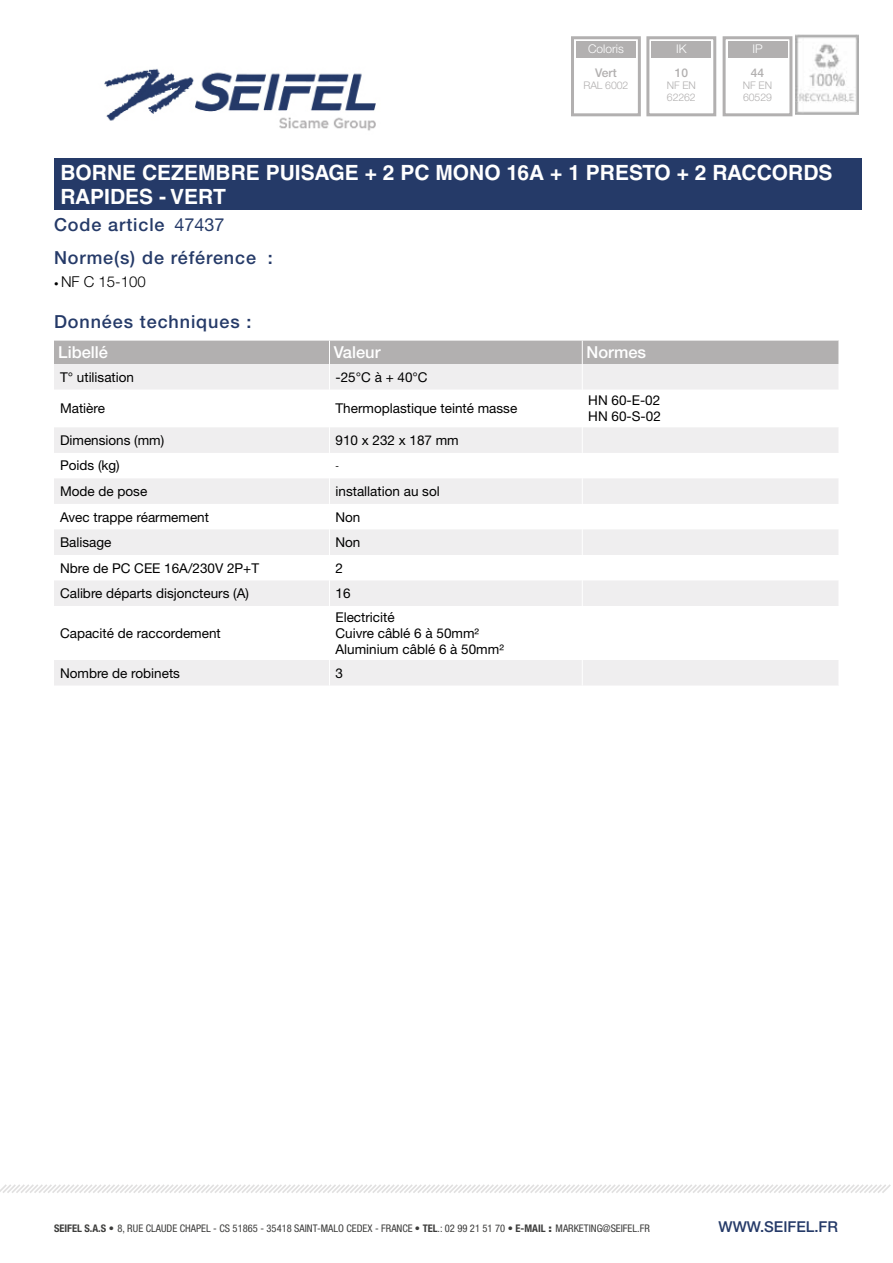
<style>
.page{position:relative;width:893px;height:1263px;background:#fff}
.page>*{position:absolute;margin:0;border:0;box-sizing:border-box;transform-origin:0 0}
.t1{font:700 21px/24px "Helvetica LT Std";color:#fff}
.t2{font:500 18px "Helvetica Neue LT Std";letter-spacing:.05em;color:#253a68}
.t3{font:18px "Helvetica Neue LT Std";color:#253a68}
.t4{font:500 16.5px "Helvetica Neue LT Std";color:#fff}
.t5{font:500 15px "Helvetica Neue LT Std";color:#253a68}
.t6{font:300 15px "Helvetica Neue LT Std";color:#000}
.t7{font:13.5px/16.2px "Helvetica Neue LT Std";color:#000}
.t8{font:300 12px "Helvetica Neue LT Std";color:#fff}
.t9{font:500 12px "Helvetica Neue LT Std";color:#b2b0b0}
.t10{font:condensed 10.5px "Helvetica Neue LT Std";color:#3c3c3b}
.t11{font:300 10.5px/12px "Helvetica Neue LT Std";letter-spacing:-.01em;color:#b2b0b0}
.t12{font:9px "Helvetica Neue LT Std";color:#000}
.s1{font-size:9px}
.s2{font-weight:700}
.s3{font-weight:900;font-stretch:normal}
</style>
<div class="page">
<img style="left:104px;top:68px;width:272px;height:63px">
<svg style="left:0;top:1184px;width:891px;height:9px"></svg>
<div style="left:54px;top:158px;width:807px;height:52px;background:#253a68"></div>
<img style="left:796px;top:35px;width:63px;height:80px">
<div style="left:576px;top:41px;width:60px;height:17px;background:#b2b0b0"></div>
<div style="left:571px;top:36px;width:70px;height:80px;border:3px solid #b2b0b0"></div>
<div style="left:652px;top:41px;width:59px;height:17px;background:#b2b0b0"></div>
<div style="left:646px;top:36px;width:70px;height:80px;border:3px solid #b2b0b0"></div>
<div style="left:728px;top:41px;width:59px;height:17px;background:#b2b0b0"></div>
<div style="left:723px;top:36px;width:69px;height:80px;border:3px solid #b2b0b0"></div>
<svg style="left:54px;top:427px;width:784px;height:258px"></svg>
<svg style="left:329px;top:427px;width:1px;height:179px"></svg>
<svg style="left:582px;top:427px;width:1px;height:179px"></svg>
<hr style="left:329px;top:606px;width:1px;height:54px;background:#fff">
<hr style="left:582px;top:606px;width:1px;height:54px;background:#fff">
<svg style="left:329px;top:660px;width:1px;height:25px"></svg>
<svg style="left:582px;top:660px;width:1px;height:25px"></svg>
<svg style="left:54px;top:341px;width:785px;height:48px;background:#d1d0d0"></svg>
<p class="t8" style="left:588px;top:41px;width:37px">Coloris</p>
<p class="t9" style="left:595px;top:66px;width:23px">Vert</p>
<p class="t11" style="left:583px;top:79px;width:46px">RAL 6002</p>
<p class="t8" style="left:676px;top:41px;width:12px">IK</p>
<p class="t9" style="left:675px;top:66px;width:15px">10</p>
<p class="t11" style="left:667px;top:79px;width:31px">NF EN<br>62262</p>
<p class="t8" style="left:752px;top:41px;width:12px">IP</p>
<p class="t9" style="left:751px;top:66px;width:15px">44</p>
<p class="t11" style="left:743px;top:79px;width:31px">NF EN<br>60529</p>
<h1 class="t1" style="left:60px;top:160px;width:774px">BORNE CEZEMBRE PUISAGE + 2 PC MONO 16A + 1 PRESTO + 2 RACCORDS<br>RAPIDES - VERT</h1>
<h2 class="t3" style="left:174px;top:214px;width:52px">47437</h2>
<h2 class="t2" style="left:54px;top:214px;width:112px">Code article</h2>
<h2 class="t2" style="left:54px;top:247px;width:220px">Norme(s) de référence :</h2>
<p class="t6" style="left:54px;top:272px;width:93px"><span class="s1">•</span> NF C 15-100</p>
<h2 class="t2" style="left:54px;top:311px;width:199px">Données techniques :</h2>
<p class="t4" style="left:58px;top:342px;width:51px">Libellé</p>
<p class="t4" style="left:334px;top:342px;width:48px">Valeur</p>
<p class="t4" style="left:586px;top:342px;width:61px">Normes</p>
<p class="t7" style="left:60px;top:368px;width:76px">T° utilisation</p>
<p class="t7" style="left:335px;top:368px;width:94px">-25°C à + 40°C</p>
<p class="t7" style="left:60px;top:400px;width:47px">Matière</p>
<p class="t7" style="left:335px;top:400px;width:183px">Thermoplastique teinté masse</p>
<p class="t7" style="left:588px;top:392px;width:74px">HN 60-E-02<br>HN 60-S-02</p>
<p class="t7" style="left:60px;top:432px;width:106px">Dimensions (mm)</p>
<p class="t7" style="left:335px;top:432px;width:125px">910 x 232 x 187 mm</p>
<p class="t7" style="left:60px;top:457px;width:61px">Poids (kg)</p>
<p class="t12" style="left:335px;top:460px;width:5px">-</p>
<p class="t7" style="left:60px;top:483px;width:89px">Mode de pose</p>
<p class="t7" style="left:335px;top:483px;width:106px">installation au sol</p>
<p class="t7" style="left:60px;top:508px;width:151px">Avec trappe réarmement</p>
<p class="t7" style="left:335px;top:508px;width:27px">Non</p>
<p class="t7" style="left:60px;top:534px;width:53px">Balisage</p>
<p class="t7" style="left:335px;top:534px;width:27px">Non</p>
<p class="t7" style="left:60px;top:559px;width:201px">Nbre de PC CEE 16A/230V 2P+T</p>
<p class="t7" style="left:335px;top:559px;width:9px">2</p>
<p class="t7" style="left:60px;top:585px;width:191px">Calibre départs disjoncteurs (A)</p>
<p class="t7" style="left:335px;top:585px;width:17px">16</p>
<p class="t7" style="left:60px;top:625px;width:162px">Capacité de raccordement</p>
<p class="t7" style="left:335px;top:608px;width:170px">Electricité<br>Cuivre câblé 6 à 50mm²<br>Aluminium câblé 6 à 50mm²</p>
<p class="t7" style="left:60px;top:664px;width:122px">Nombre de robinets</p>
<p class="t7" style="left:335px;top:664px;width:9px">3</p>
<p class="t10" style="left:54px;top:1222px;width:597px"><span class="s2">SEIFEL S.A.S</span> <span class="s3">•</span> 8, RUE CLAUDE CHAPEL - CS 51865 - 35418 SAINT-MALO CEDEX - FRANCE • <span class="s2">TEL</span>.: 02 99 21 51 70 • <span class="s2">E-MAIL</span> <span class="s3">:</span> MARKETING@SEIFEL.FR</p>
<p class="t5" style="left:719px;top:1218px;width:121px">WWW.SEIFEL.FR</p>
</div>
